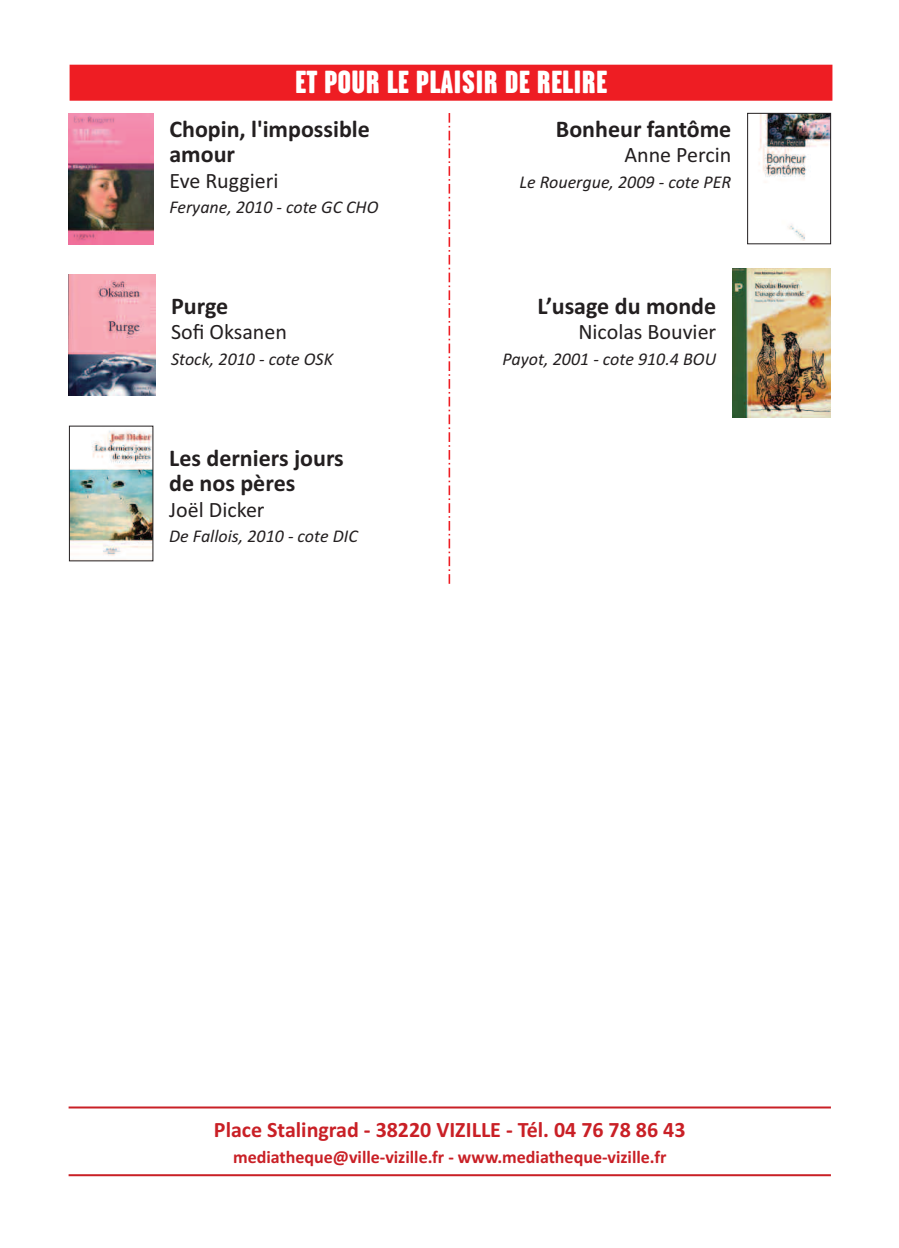
<style>
.page{position:relative;width:899px;height:1248px;background:#fff}
.page>*{position:absolute;margin:0;border:0;box-sizing:border-box;transform-origin:0 0}
.t1{font:32px "LM Buff";letter-spacing:.005em;color:#fff}
.t2{font:700 24px/25.4px "Calibri";color:#231f20}
.t3{font:22px "Calibri";color:#231f20}
.t4{font:700 22px "Calibri";color:#c92026}
.t5{font:italic 18px "Calibri";color:#231f20}
.t6{font:700 18px "Calibri";color:#c92026}
</style>
<div class="page">
<hr style="left:69px;top:1106px;width:762px;height:2px;background:#c92026">
<hr style="left:69px;top:1174px;width:762px;height:2px;background:#c92026">
<div style="left:70px;top:65px;width:762px;height:36px;background:#ee1d23"></div>
<svg style="left:448px;top:113px;width:2px;height:470px"></svg>
<img style="left:732px;top:268px;width:98px;height:150px">
<img style="left:69px;top:113px;width:84px;height:131px">
<img style="left:69px;top:274px;width:86px;height:122px">
<img style="left:71px;top:430px;width:80px;height:126px">
<div style="left:69px;top:426px;width:84px;height:135px;border:1px solid #231f20"></div>
<img style="left:758px;top:115px;width:71px;height:126px">
<div style="left:747px;top:113px;width:84px;height:131px;border:1px solid #231f20"></div>
<hr style="left:898px;top:65px;width:1px;height:36px;background:#ee1d23">
<h1 class="t1" style="left:295px;top:71px;width:313px">ET POUR LE PLAISIR DE RELIRE</h1>
<h2 class="t2" style="left:169px;top:116px;width:202px">Chopin, l'impossible amour</h2>
<p class="t3" style="left:169px;top:167px;width:111px">Eve Ruggieri</p>
<p class="t5" style="left:169px;top:196px;width:211px">Feryane, 2010 - cote GC CHO</p>
<h2 class="t2" style="left:171px;top:293px;width:59px">Purge</h2>
<p class="t3" style="left:171px;top:319px;width:117px">Sofi Oksanen</p>
<p class="t5" style="left:171px;top:348px;width:163px">Stock, 2010 - cote OSK</p>
<h2 class="t2" style="left:169px;top:445px;width:176px">Les derniers jours de nos pères</h2>
<p class="t3" style="left:169px;top:496px;width:97px">Joël Dicker</p>
<p class="t5" style="left:169px;top:525px;width:190px">De Fallois, 2010 - cote DIC</p>
<h2 class="t2" style="left:556px;top:116px;width:177px">Bonheur fantôme</h2>
<p class="t3" style="left:624px;top:142px;width:108px">Anne Percin</p>
<p class="t5" style="left:519px;top:171px;width:213px">Le Rouergue, 2009 - cote PER</p>
<h2 class="t2" style="left:537px;top:293px;width:180px">L’usage du monde</h2>
<p class="t3" style="left:578px;top:319px;width:139px">Nicolas Bouvier</p>
<p class="t5" style="left:502px;top:348px;width:215px">Payot, 2001 - cote 910.4 BOU</p>
<p class="t4" style="left:214px;top:1116px;width:473px">Place Stalingrad - 38220 VIZILLE - Tél. 04 76 78 86 43</p>
<p class="t6" style="left:233px;top:1145px;width:435px">mediatheque@ville-vizille.fr - www.mediatheque-vizille.fr</p>
</div>
